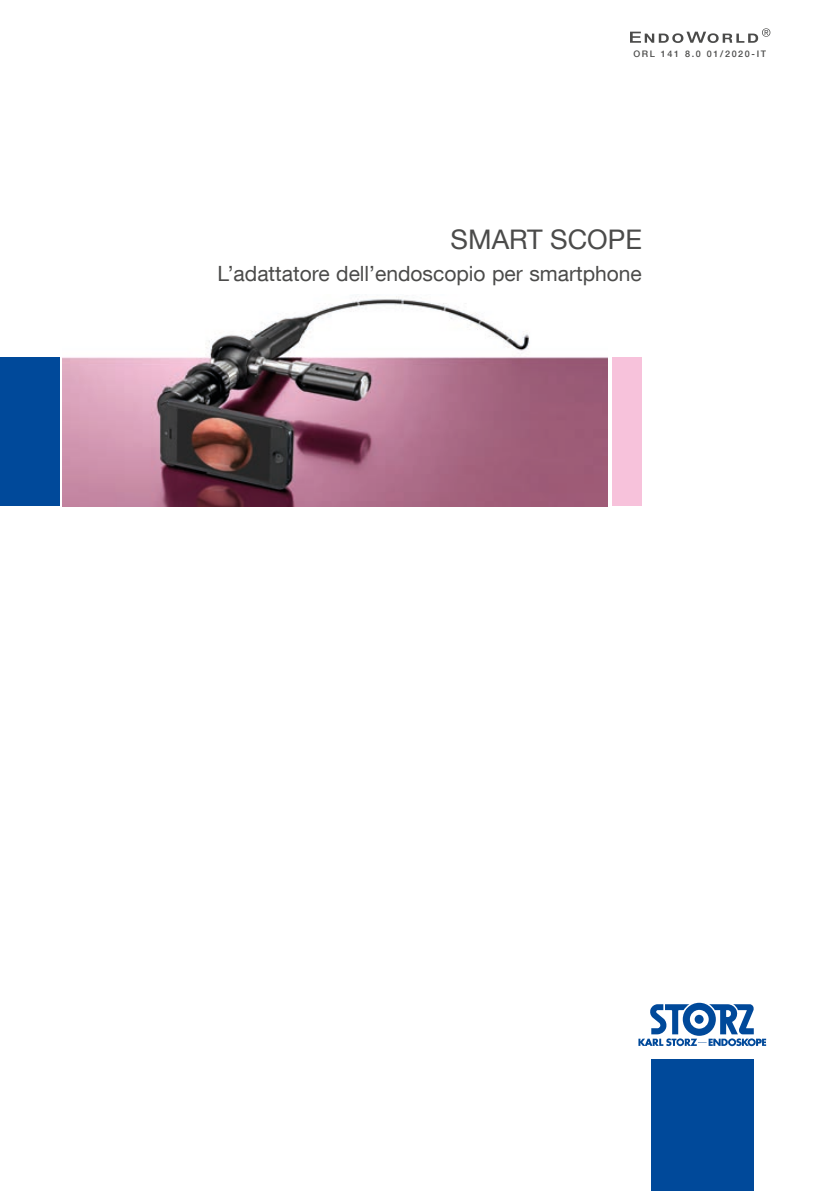
<style>
.page{position:relative;width:830px;height:1191px;background:#fff}
.page>*{position:absolute;margin:0;border:0;box-sizing:border-box;transform-origin:0 0}
.t1{font:27px "KS Helvetica Neue";color:#4b4b4a}
.t2{font:21px "KS Helvetica Neue";color:#4b4b4a}
.t3{font:500 9px "KS Helvetica Neue";letter-spacing:.18em;color:#4b4b4a}
</style>
<div class="page">
<div style="left:0;top:357px;width:60px;height:149px;background:#00499a"></div>
<img style="left:63px;top:296px;width:544px;height:210px">
<div style="left:611px;top:357px;width:30px;height:149px;background:#f7c2db"></div>
<svg style="left:630px;top:28px;width:140px;height:15px"></svg>
<svg style="left:638px;top:1002px;width:127px;height:44px"></svg>
<div style="left:651px;top:1059px;width:102px;height:132px;background:#00499a"></div>
<p class="t3" style="left:633px;top:49px;width:134px">ORL 141 8.0 01/2020-IT</p>
<p class="t1" style="left:450px;top:223px;width:193px">SMART SCOPE</p>
<p class="t2" style="left:217px;top:260px;width:425px">L’adattatore dell’endoscopio per smartphone</p>
</div>
